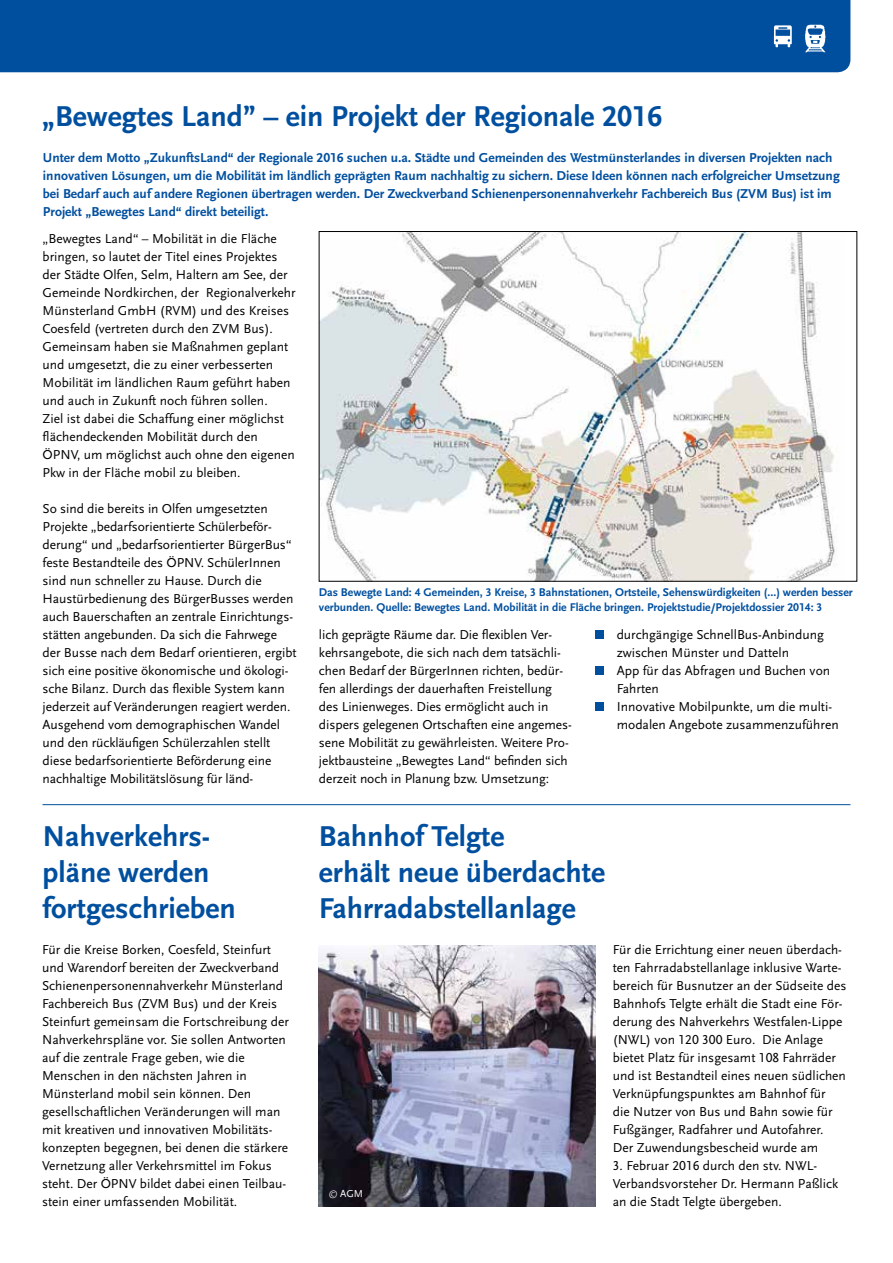
<style>
.page{position:relative;width:893px;height:1263px;background:#fff}
.page>*{position:absolute;margin:0;border:0;box-sizing:border-box;transform-origin:0 0}
.t1{font:700 30px/36px "Scala Sans LF";color:#004f9f}
.t2{font:13.5px/18px "Scala Sans LF";color:#000}
.t3{font:700 13.5px/18px "Scala Sans LF";color:#004f9f}
.t4{font:700 11.7px/15px "Scala Sans LF";color:#004f9f}
.t5{font:10.5px "Scala Sans LF";color:#fff}
.s1{font-family:"Fedra Sans Alt Std";font-weight:300;font-style:italic}
</style>
<div class="page">
<div style="left:0;top:0;width:850px;height:72px;background:#004f9f"></div>
<img style="left:804px;top:25px;width:22px;height:28px">
<svg style="left:774px;top:25px;width:18px;height:22px"></svg>
<div style="left:595px;top:630px;width:9px;height:9px;background:#004f9f"></div>
<div style="left:595px;top:666px;width:9px;height:9px;background:#004f9f"></div>
<div style="left:595px;top:702px;width:9px;height:9px;background:#004f9f"></div>
<img style="left:321px;top:233px;width:516px;height:346px">
<hr style="left:43px;top:804px;width:807px;height:1px;background:#004f9f">
<img style="left:318px;top:945px;width:278px;height:261px">
<h1 class="t1" style="left:42px;top:99px;width:622px">„Bewegtes Land” – ein Projekt der Regionale 2016</h1>
<p class="t3" style="left:43px;top:149px;width:798px">Unter dem Motto „ZukunftsLand“ der Regionale 2016 suchen u.a. Städte und Gemeinden des Westmünsterlandes in diversen Projekten nach innovativen Lösungen, um die Mobilität im ländlich geprägten Raum nachhaltig zu sichern. Diese Ideen können nach erfolgreicher Umsetzung bei Bedarf auch auf andere Regionen übertragen werden. Der Zweckverband Schienenpersonennahverkehr Fachbereich Bus (ZVM Bus) ist im Projekt „Bewegtes Land“ direkt beteiligt.</p>
<p class="t2" style="left:43px;top:230px;width:254px">„Bewegtes Land“ – Mobilität in die Fläche bringen, so lautet der Titel eines Projektes der Städte Olfen, Selm, Haltern am See, der Gemeinde Nordkirchen, der Regionalverkehr Münsterland GmbH (RVM) und des Kreises Coesfeld (vertreten durch den ZVM Bus).<br>Gemeinsam haben sie Maßnahmen geplant und umgesetzt, die zu einer verbesserten Mobilität im ländlichen Raum geführt haben und auch in Zukunft noch führen sollen.<br>Ziel ist dabei die Schaffung einer möglichst flächendeckenden Mobilität durch den ÖPNV, um möglichst auch ohne den eigenen Pkw in der Fläche mobil zu bleiben.</p>
<p class="t2" style="left:43px;top:500px;width:256px">So sind die bereits in Olfen umgesetzten Projekte „bedarfsorientierte Schülerbeför&shy;derung“ und „bedarfsorientierter BürgerBus“ feste Bestandteile des ÖPNV. SchülerInnen sind nun schneller zu Hause. Durch die Haustürbedienung des BürgerBusses werden auch Bauerschaften an zentrale Einrichtungs&shy;stätten angebunden. Da sich die Fahrwege der Busse nach dem Bedarf orientieren, ergibt sich eine positive ökonomische und ökologi&shy;sche Bilanz. Durch das flexible System kann jederzeit auf Veränderungen reagiert werden.<br>Ausgehend vom demographischen Wandel und den rückläufigen Schülerzahlen stellt diese bedarfsorientierte Beförderung eine nachhaltige Mobilitätslösung für länd-</p>
<p class="t4" style="left:319px;top:585px;width:535px">Das Bewegte Land: 4 Gemeinden, 3 Kreise, 3 Bahnstationen, Ortsteile, Sehenswürdigkeiten (…) werden besser verbunden. Quelle: Bewegtes Land. Mobilität in die Fläche bringen. Projektstudie/Projektdossier 2014: 3</p>
<p class="t2" style="left:319px;top:626px;width:254px">lich geprägte Räume dar. Die flexiblen Ver&shy;kehrsangebote, die sich nach dem tatsächli&shy;chen Bedarf der BürgerInnen richten, bedür&shy;fen allerdings der dauerhaften Freistellung des Linienweges. Dies ermöglicht auch in dispers gelegenen Ortschaften eine angemes&shy;sene Mobilität zu gewährleisten. Weitere Pro&shy;jektbausteine „Bewegtes Land“ befinden sich derzeit noch in Planung bzw. Umsetzung:</p>
<p class="t2" style="left:617px;top:626px;width:224px">durchgängige SchnellBus-Anbindung zwischen Münster und Datteln<br>App für das Abfragen und Buchen von<br>Fahrten<br>Innovative Mobilpunkte, um die multi&shy;modalen Angebote zusammenzuführen</p>
<h1 class="t1" style="left:43px;top:819px;width:195px">Nahverkehrs&shy;pläne werden fortgeschrieben</h1>
<h1 class="t1" style="left:319px;top:819px;width:288px">Bahnhof Telgte<br>erhält neue überdachte<br>Fahrradabstellanlage</h1>
<p class="t2" style="left:42px;top:941px;width:248px">Für die Kreise Borken, Coesfeld, Steinfurt und Warendorf bereiten der Zweckverband Schienenpersonennahverkehr Münsterland Fachbereich Bus (ZVM Bus) und der Kreis Steinfurt gemeinsam die Fortschreibung der Nahverkehrspläne vor. Sie sollen Antworten auf die zentrale Frage geben, wie die Menschen in den nächsten Jahren in Münsterland mobil sein können. Den gesellschaftlichen Veränderungen will man mit kreativen und innovativen Mobilitäts&shy;konzepten begegnen, bei denen die stärkere Vernetzung aller Verkehrsmittel im Fokus steht. Der ÖPNV bildet dabei einen Teilbau&shy;stein einer umfassenden Mobilität.</p>
<p class="t2" style="left:613px;top:941px;width:235px">Für die Errichtung einer neuen überdach&shy;ten Fahrradabstellanlage inklusive Warte&shy;bereich für Busnutzer an der Südseite des Bahnhofs Telgte erhält die Stadt eine För&shy;derung des Nahverkehrs Westfalen-Lippe (NWL) von 120 300 Euro. Die Anlage bietet Platz für insgesamt 108 Fahrräder und ist Bestandteil eines neuen südlichen Verknüpfungspunktes am Bahnhof für<br>die Nutzer von Bus und Bahn sowie für Fußgänger, Radfahrer und Autofahrer.<br>Der Zuwendungsbescheid wurde am</p>
<p class="t2" style="left:613px;top:1157px;width:227px">3. Februar 2016 durch den stv. NWL-<br>Verbandsvorsteher Dr. Hermann Paßlick an die Stadt Telgte übergeben.</p>
<p class="t5" style="left:329px;top:1188px;width:35px"><span class="s1">©</span> AGM</p>
</div>
